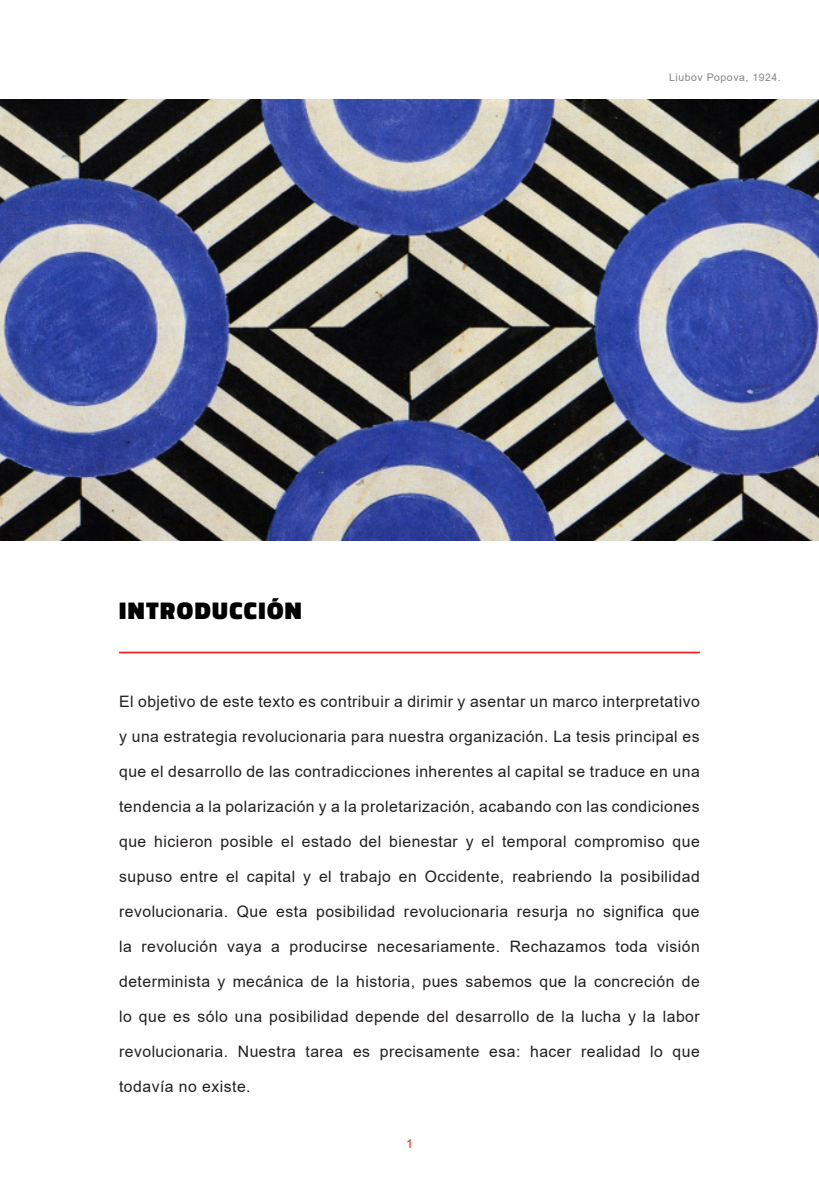
<style>
.page{position:relative;width:819px;height:1191px;background:#fff}
.page>*{position:absolute;margin:0;border:0;box-sizing:border-box;transform-origin:0 0}
.t1{font:900 24.5px "Titillium Web";letter-spacing:.06em;color:#000}
.t2{font:15.75px "Arial";letter-spacing:.03em;color:#231f20}
.t3{font:12.25px "Arial";color:#ee2123}
.t4{font:10.5px "Arial";letter-spacing:.05em;color:#828385}
</style>
<div class="page">
<hr style="left:119px;top:651px;width:580px;height:2px;background:#ee2123">
<img style="left:0;top:99px;width:819px;height:442px">
<p class="t1" style="left:119px;top:592px;width:184px">INTRODUCCIÓN</p>
<p class="t4" style="left:669px;top:70px;width:113px">Liubov Popova, 1924.</p>
<p class="t2" style="left:119px;top:690px;width:582px">El objetivo de este texto es contribuir a dirimir y asentar un marco interpretativo</p>
<p class="t2" style="left:119px;top:725px;width:582px">y una estrategia revolucionaria para nuestra organización. La tesis principal es</p>
<p class="t2" style="left:119px;top:760px;width:582px">que el desarrollo de las contradicciones inherentes al capital se traduce en una</p>
<p class="t2" style="left:119px;top:795px;width:582px">tendencia a la polarización y a la proletarización, acabando con las condiciones</p>
<p class="t2" style="left:119px;top:830px;width:582px">que hicieron posible el estado del bienestar y el temporal compromiso que</p>
<p class="t2" style="left:119px;top:865px;width:582px">supuso entre el capital y el trabajo en Occidente, reabriendo la posibilidad</p>
<p class="t2" style="left:119px;top:900px;width:582px">revolucionaria. Que esta posibilidad revolucionaria resurja no significa que</p>
<p class="t2" style="left:119px;top:935px;width:582px">la revolución vaya a producirse necesariamente. Rechazamos toda visión</p>
<p class="t2" style="left:119px;top:970px;width:582px">determinista y mecánica de la historia, pues sabemos que la concreción de</p>
<p class="t2" style="left:119px;top:1005px;width:582px">lo que es sólo una posibilidad depende del desarrollo de la lucha y la labor</p>
<p class="t2" style="left:119px;top:1040px;width:582px">revolucionaria. Nuestra tarea es precisamente esa: hacer realidad lo que</p>
<p class="t2" style="left:119px;top:1075px;width:133px">todavía no existe.</p>
<p class="t3" style="left:406px;top:1135px;width:8px">1</p>
</div>
